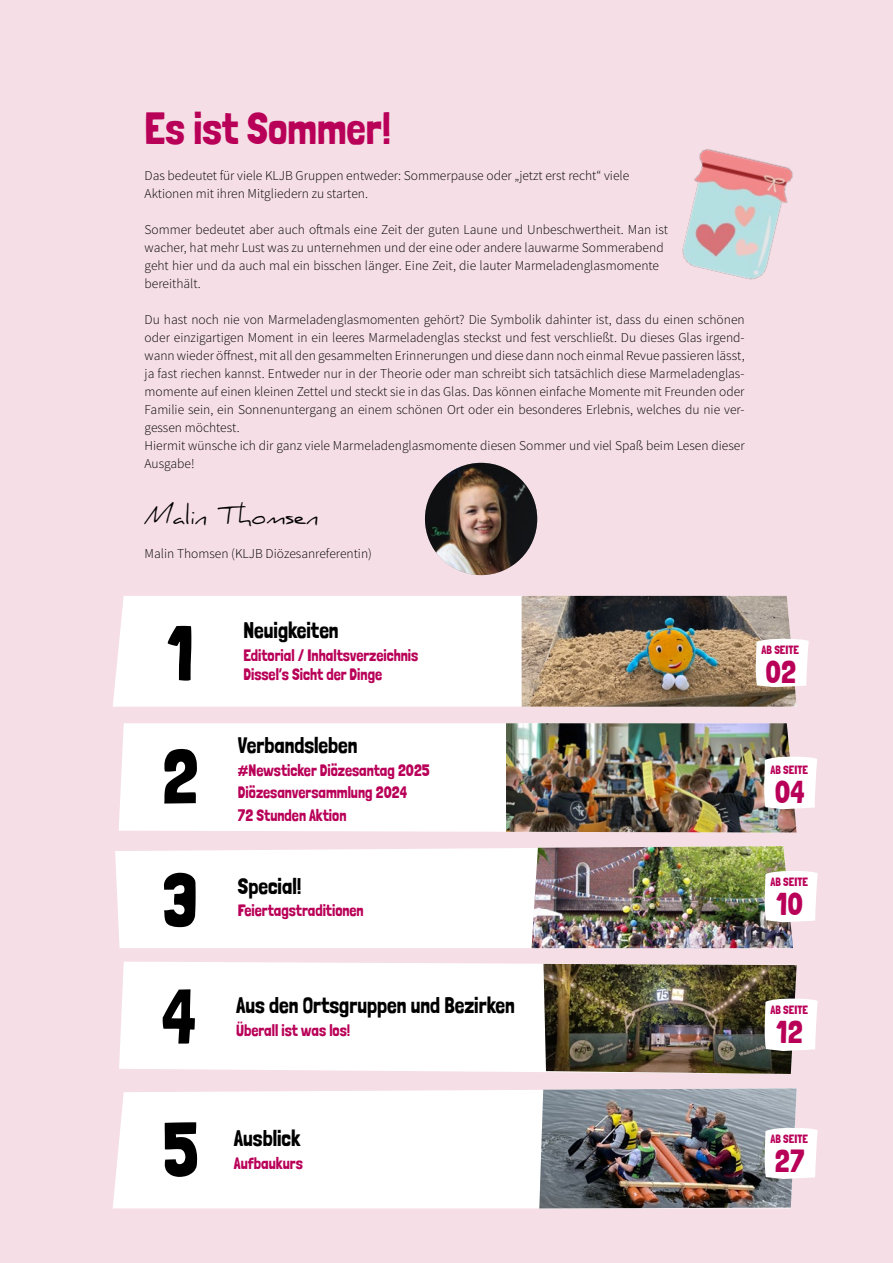
<style>
.page{position:relative;width:893px;height:1263px;background:#f5dee5}
.page>*{position:absolute;margin:0;border:0;box-sizing:border-box;transform-origin:0 0}
.t1{font:76.65px/123.1px "Londrina Solid";color:#000;text-align:justify;scale:.96 1}
.t2{font:45px "Londrina Solid";color:#b90058;scale:.96 1}
.t3{font:31.65px "Londrina Solid";color:#b90058;scale:.96 1}
.t4{font:24px "Daniel";color:#000}
.t5{font:22.5px "Londrina Solid";color:#000;scale:.96 1}
.t6{font:16.5px/22.5px "Londrina Solid";color:#b90058;scale:.96 1}
.t7{font:300 13.5px/18px "Source Sans Pro";color:#000}
.t8{font:12px "Londrina Solid";color:#b90058;scale:.96 1}
</style>
<div class="page">
<div style="left:113px;top:596px;width:409px;height:111px;background:#fff"></div>
<img style="left:522px;top:596px;width:275px;height:111px">
<div style="left:119px;top:723px;width:387px;height:109px;background:#fff"></div>
<img style="left:506px;top:723px;width:291px;height:109px">
<div style="left:115px;top:848px;width:416px;height:100px;background:#fff"></div>
<div style="left:119px;top:961px;width:429px;height:111px;background:#fff"></div>
<div style="left:113px;top:1090px;width:426px;height:118px;background:#fff"></div>
<svg style="left:756px;top:639px;width:53px;height:48px"></svg>
<svg style="left:764px;top:757px;width:53px;height:52px"></svg>
<img style="left:531px;top:846px;width:287px;height:102px">
<img style="left:543px;top:964px;width:275px;height:110px">
<img style="left:539px;top:1088px;width:279px;height:120px">
<img style="left:425px;top:463px;width:112px;height:112px;border-radius:56px">
<img style="left:682px;top:149px;width:111px;height:131px">
<h2 class="t2" style="left:145px;top:102px;width:258px">Es ist Sommer!</h2>
<p class="t7" style="left:145px;top:167px;width:486px">Das bedeutet für viele KLJB Gruppen entweder: Sommerpause oder „jetzt erst recht“ viele<br>Aktionen mit ihren Mitgliedern zu starten.</p>
<p class="t7" style="left:145px;top:221px;width:525px">Sommer bedeutet aber auch oftmals eine Zeit der guten Laune und Unbeschwertheit. Man ist wacher, hat mehr Lust was zu unternehmen und der eine oder andere lauwarme Sommerabend geht hier und da auch mal ein bisschen länger. Eine Zeit, die lauter Marmeladenglasmomente bereithält.</p>
<p class="t7" style="left:145px;top:311px;width:602px">Du hast noch nie von Marmeladenglasmomenten gehört? Die Symbolik dahinter ist, dass du einen schönen oder einzigartigen Moment in ein leeres Marmeladenglas steckst und fest verschließt. Du dieses Glas irgend&shy;wann wieder öffnest, mit all den gesammelten Erinnerungen und diese dann noch einmal Revue passieren lässt, ja fast riechen kannst. Entweder nur in der Theorie oder man schreibt sich tatsächlich diese Marmeladenglas&shy;momente auf einen kleinen Zettel und steckt sie in das Glas. Das können einfache Momente mit Freunden oder Familie sein, ein Sonnenuntergang an einem schönen Ort oder ein besonderes Erlebnis, welches du nie ver&shy;gessen möchtest.<br>Hiermit wünsche ich dir ganz viele Marmeladenglasmomente diesen Sommer und viel Spaß beim Lesen dieser Ausgabe!</p>
<h3 class="t4" style="left:145px;top:501px;width:176px">Malin Thomsen</h3>
<p class="t7" style="left:145px;top:545px;width:229px">Malin Thomsen (KLJB Diözesanreferentin)</p>
<h1 class="t1" style="left:162px;top:591px;width:40px">1<br>2<br>3</h1>
<h3 class="t5" style="left:243px;top:617px;width:101px">Neuigkeiten</h3>
<p class="t6" style="left:243px;top:645px;width:184px;line-height:19.8px">Editorial / Inhaltsverzeichnis<br>Dissel‘s Sicht der Dinge</p>
<h3 class="t5" style="left:238px;top:732px;width:126px">Verbandsleben</h3>
<p class="t6" style="left:238px;top:758px;width:201px">#Newsticker Diözesantag 2025<br>Diözesanversammlung 2024<br>72 Stunden Aktion</p>
<h3 class="t5" style="left:238px;top:872px;width:68px">Special!</h3>
<p class="t6" style="left:238px;top:899px;width:133px">Feiertagstraditionen</p>
<p class="t8" style="left:762px;top:643px;width:41px">AB SEITE</p>
<h3 class="t3" style="left:765px;top:653px;width:33px">02</h3>
<p class="t8" style="left:770px;top:762px;width:41px">AB SEITE</p>
<h3 class="t3" style="left:775px;top:773px;width:33px">04</h3>
<p class="t8" style="left:770px;top:875px;width:41px">AB SEITE</p>
<h3 class="t3" style="left:776px;top:886px;width:29px">10</h3>
<h1 class="t1" style="left:162px;top:949px;width:40px;line-height:132.8px">4<br>5</h1>
<h3 class="t5" style="left:236px;top:992px;width:292px">Aus den Ortsgruppen und Bezirken</h3>
<p class="t6" style="left:236px;top:1018px;width:120px">Überall ist was los!</p>
<h3 class="t5" style="left:234px;top:1125px;width:71px">Ausblick</h3>
<p class="t6" style="left:234px;top:1151px;width:73px">Aufbaukurs</p>
<p class="t8" style="left:770px;top:1003px;width:41px">AB SEITE</p>
<h3 class="t3" style="left:777px;top:1013px;width:29px">12</h3>
<p class="t8" style="left:770px;top:1132px;width:41px">AB SEITE</p>
<h3 class="t3" style="left:775px;top:1142px;width:32px">27</h3>
</div>
